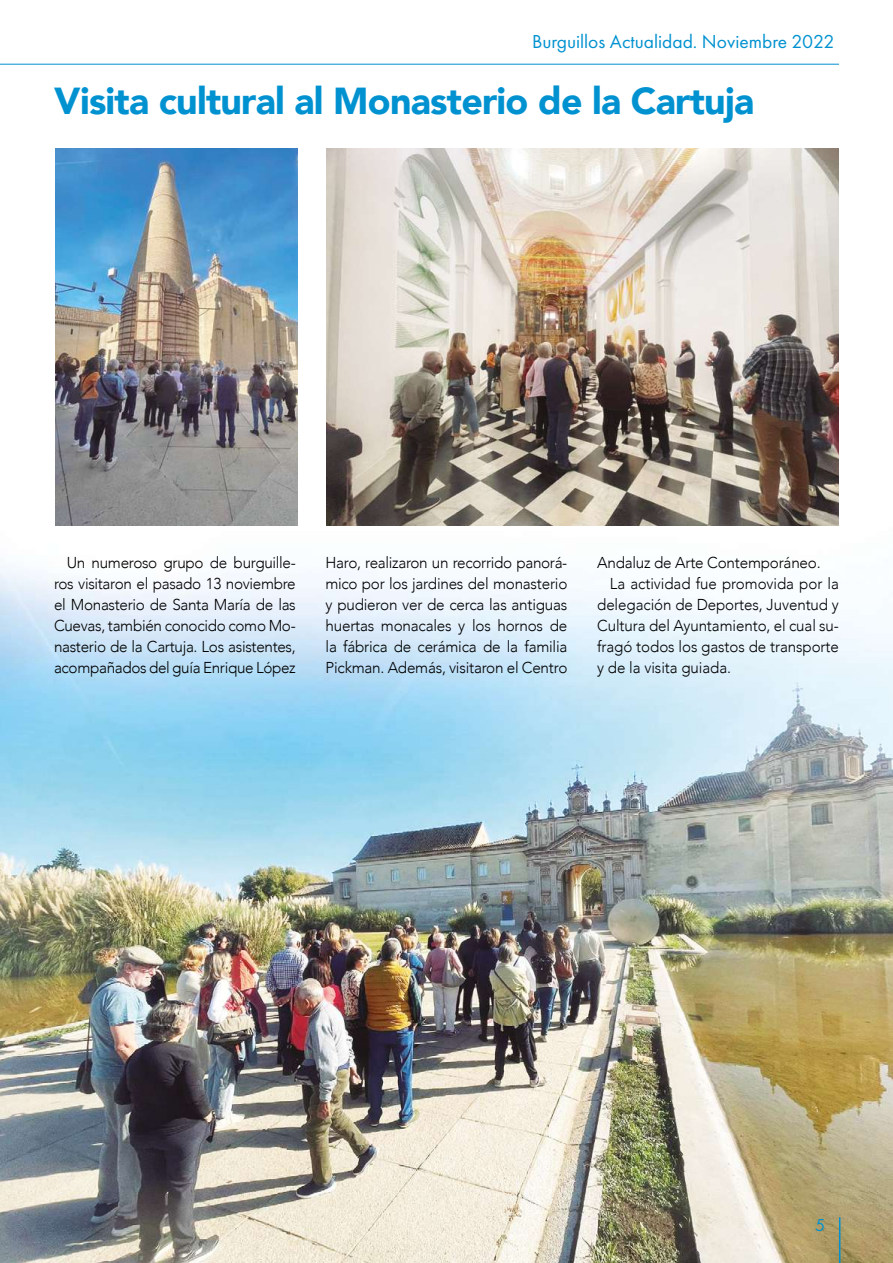
<style>
.page{position:relative;width:893px;height:1263px;background:#fff}
.page>*{position:absolute;margin:0;border:0;box-sizing:border-box;transform-origin:0 0}
.t1{font:900 37.5px "Avenir";letter-spacing:-.02em;color:#0092d0}
.t2{font:19.5px "Futura PT";color:#0092d0}
.t3{font:18px "Futura PT";color:#0092d0}
.t4{font:300 15.75px/21px "Avenir";letter-spacing:-.005em;color:#000;text-align:justify}
.t5{font:300 15.75px "Avenir";letter-spacing:-.005em;color:#000;scale:.96 1}
</style>
<div class="page">
<hr style="left:0;top:64px;width:839px;height:1px;background:#0092d0">
<img style="left:0;top:400px;width:893px;height:863px">
<img style="left:55px;top:149px;width:242px;height:377px">
<img style="left:327px;top:149px;width:512px;height:377px">
<hr style="left:839px;top:1217px;width:1px;height:46px;background:#0092d0">
<p class="t2" style="left:532px;top:29px;width:304px">Burguillos Actualidad. Noviembre 2022</p>
<h1 class="t1" style="left:54px;top:69px;width:702px">Visita cultural al Monasterio de la Cartuja</h1>
<p class="t4" style="left:54px;top:552px;width:243px;text-indent:13px">Un numeroso grupo de burguille&shy;ros visitaron el pasado 13 noviembre el Monasterio de Santa María de las Cuevas, también conocido como Mo&shy;nasterio de la Cartuja. Los asistentes, acompañados del guía Enrique López</p>
<p class="t4" style="left:326px;top:552px;width:243px">Haro, realizaron un recorrido panorá&shy;mico por los jardines del monasterio y pudieron ver de cerca las antiguas huertas monacales y los hornos de la fábrica de cerámica de la familia Pickman. Además, visitaron el Centro</p>
<p class="t4" style="left:597px;top:552px;width:225px">Andaluz de Arte Contemporáneo.</p>
<p class="t5" style="left:610px;top:574px;width:240px">La actividad fue promovida por la</p>
<p class="t5" style="left:597px;top:595px;width:253px">delegación de Deportes, Juventud y</p>
<p class="t5" style="left:597px;top:616px;width:253px">Cultura del Ayuntamiento, el cual su-</p>
<p class="t5" style="left:597px;top:637px;width:253px">fragó todos los gastos de transporte</p>
<p class="t5" style="left:597px;top:658px;width:141px">y de la visita guiada.</p>
<p class="t3" style="left:815px;top:1214px;width:12px">5</p>
</div>
